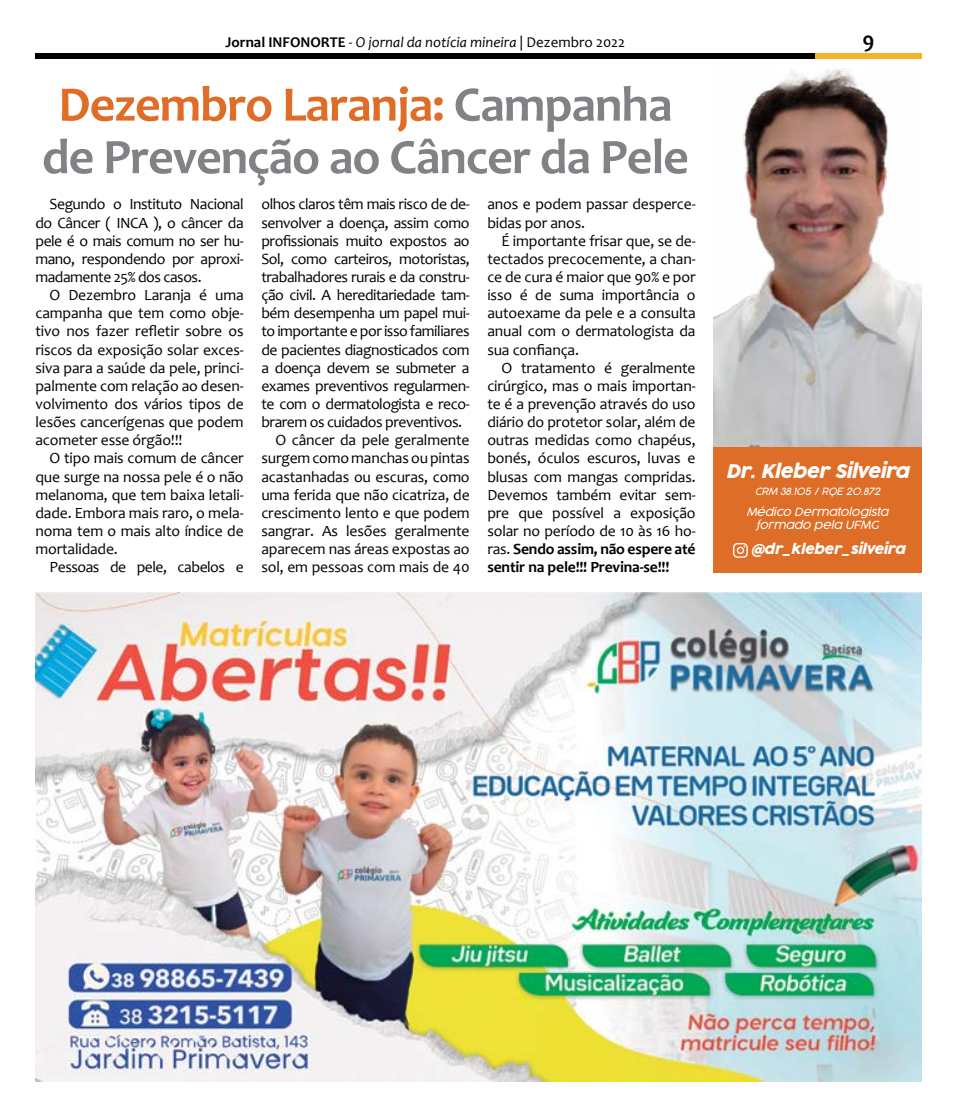
<style>
.page{position:relative;width:957px;height:1117px;background:#fff}
.page>*{position:absolute;margin:0;border:0;box-sizing:border-box;transform-origin:0 0}
.t1{font:700 50px/52.5px "Candara";letter-spacing:-.02em;color:#808285;text-align:center}
.t2{font:700 22.5px "Candara";color:#000}
.t3{font:italic 18.75px "Cocogoose Pro";letter-spacing:-.03em;color:#fff}
.t4{font:15.62px/18.1px "Candara";letter-spacing:-.01em;color:#000;text-align:justify}
.t5{font:15.62px "Candara";letter-spacing:-.03em;color:#000}
.t6{font:italic 15px "Candara";color:#000}
.t7{font:italic 13.75px "Cocogoose Pro";letter-spacing:-.02em;color:#fff}
.t8{font:italic 300 11.25px/13.5px "Cocogoose Pro";letter-spacing:-.02em;color:#fff;text-align:center}
.t9{font:italic 300 10px "Cocogoose Pro";letter-spacing:-.02em;color:#fff}
.s1{font-weight:700;font-style:normal}
.s2{font-style:normal}
.s3{color:#df6d27}
.s4{font-weight:700}
</style>
<div class="page">
<div style="left:815px;top:53px;width:106px;height:6px;background:#f1b424"></div>
<div style="left:35px;top:53px;width:780px;height:6px;background:#000"></div>
<div style="left:713px;top:446px;width:208px;height:126px;background:#de6d27"></div>
<img style="left:713px;top:68px;width:208px;height:378px">
<svg style="left:733px;top:543px;width:15px;height:14px"></svg>
<img style="left:35px;top:592px;width:886px;height:489px">
<p class="t6" style="left:226px;top:33px;width:401px"><span class="s1">Jornal INFONORTE</span> - O jornal da notícia mineira <span class="s2">| Dezembro 2022</span></p>
<h2 class="t2" style="left:862px;top:26px;width:13px">9</h2>
<h1 class="t1" style="left:42px;top:77px;width:648px"><span class="s3">Dezembro Laranja:</span> Campanha de Prevenção ao Câncer da Pele</h1>
<p class="t4" style="left:35px;top:195px;width:210px;text-indent:14px">Segundo o Instituto Nacional do Câncer ( INCA ), o câncer da pele é o mais comum no ser hu&shy;mano, respondendo por aproxi&shy;madamente 25% dos casos.</p>
<p class="t4" style="left:35px;top:286px;width:210px;text-indent:14px">O Dezembro Laranja é uma campanha que tem como obje&shy;tivo nos fazer refletir sobre os riscos da exposição solar exces&shy;siva para a saúde da pele, princi&shy;palmente com relação ao desen&shy;volvimento dos vários tipos de lesões cancerígenas que podem acometer esse órgão!!!</p>
<p class="t4" style="left:35px;top:449px;width:210px;text-indent:14px">O tipo mais comum de câncer que surge na nossa pele é o não melanoma, que tem baixa letali&shy;dade. Embora mais raro, o mela&shy;noma tem o mais alto índice de mortalidade.</p>
<p class="t5" style="left:50px;top:557px;width:196px">Pessoas de pele, cabelos e</p>
<p class="t5" style="left:261px;top:194px;width:210px">olhos claros têm mais risco de de-</p>
<p class="t5" style="left:261px;top:213px;width:210px">senvolver a doença, assim como</p>
<p class="t5" style="left:261px;top:231px;width:210px">profissionais muito expostos ao</p>
<p class="t5" style="left:261px;top:249px;width:210px">Sol, como carteiros, motoristas,</p>
<p class="t5" style="left:261px;top:267px;width:210px">trabalhadores rurais e da constru-</p>
<p class="t5" style="left:261px;top:285px;width:210px">ção civil. A hereditariedade tam-</p>
<p class="t5" style="left:261px;top:303px;width:210px">bém desempenha um papel mui-</p>
<p class="t5" style="left:261px;top:321px;width:210px">to importante e por isso familiares</p>
<p class="t5" style="left:261px;top:339px;width:210px">de pacientes diagnosticados com</p>
<p class="t5" style="left:261px;top:358px;width:210px">a doença devem se submeter a</p>
<p class="t5" style="left:261px;top:376px;width:210px">exames preventivos regularmen-</p>
<p class="t5" style="left:261px;top:394px;width:210px">te com o dermatologista e reco-</p>
<p class="t5" style="left:261px;top:412px;width:202px">brarem os cuidados preventivos.</p>
<p class="t4" style="left:275px;top:431px;width:196px">O câncer da pele geralmente</p>
<p class="t4" style="left:261px;top:449px;width:210px">surgem como manchas ou pintas</p>
<p class="t4" style="left:261px;top:467px;width:210px">acastanhadas ou escuras, como</p>
<p class="t4" style="left:261px;top:485px;width:210px">uma ferida que não cicatriza, de</p>
<p class="t4" style="left:261px;top:503px;width:210px">crescimento lento e que podem</p>
<p class="t4" style="left:261px;top:521px;width:210px">sangrar. As lesões geralmente</p>
<p class="t4" style="left:261px;top:539px;width:210px">aparecem nas áreas expostas ao</p>
<p class="t4" style="left:261px;top:558px;width:210px">sol, em pessoas com mais de 40</p>
<p class="t4" style="left:487px;top:195px;width:210px">anos e podem passar desperce&shy;bidas por anos.</p>
<p class="t4" style="left:487px;top:231px;width:210px;text-indent:14px">É importante frisar que, se de&shy;tectados precocemente, a chan&shy;ce de cura é maior que 90% e por isso é de suma importância o autoexame da pele e a consulta anual com o dermatologista da sua confiança.</p>
<p class="t4" style="left:487px;top:358px;width:210px;text-indent:14px">O tratamento é geralmente cirúrgico, mas o mais importan&shy;te é a prevenção através do uso diário do protetor solar, além de outras medidas como chapéus, bonés, óculos escuros, luvas e blusas com mangas compridas.<br>Devemos também evitar sem&shy;pre que possível a exposição solar no período de 10 às 16 ho&shy;ras. <span class="s4">Sendo assim, não espere até sentir na pele!!! Previna-se!!!</span></p>
<p class="t3" style="left:726px;top:458px;width:185px">Dr. Kleber Silveira</p>
<p class="t9" style="left:754px;top:484px;width:127px">CRM 38.105 / RQE 20.872</p>
<p class="t8" style="left:746px;top:504px;width:144px">Médico Dermatologista formado pela UFMG</p>
<p class="t7" style="left:751px;top:540px;width:155px">@dr_kleber_silveira</p>
</div>
